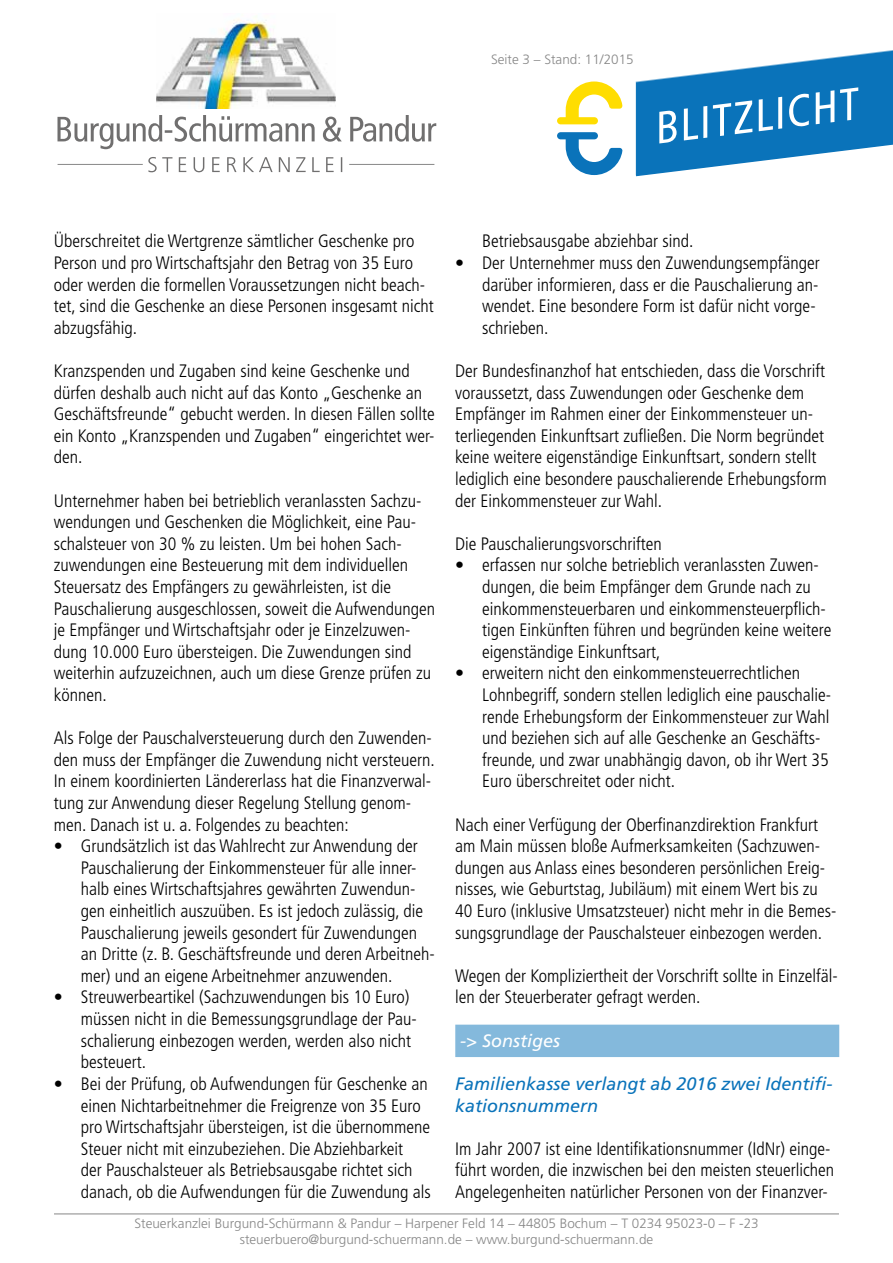
<style>
.page{position:relative;width:893px;height:1263px;background:#fff}
.page>*{position:absolute;margin:0;border:0;box-sizing:border-box;transform-origin:0 0}
.t1{font:condensed 45px "Frutiger";color:#fff}
.t2{font:300 condensed 18px/21.6px "Frutiger";color:#000}
.t3{font:italic 18px/21.6px "Frutiger";color:#0a73ba}
.t4{font:italic 18px "Frutiger";color:#fff}
.t5{font:300 13.5px/16.5px "Frutiger";color:#878787;text-align:center}
</style>
<div class="page">
<svg style="left:323px;top:117px;width:19px;height:25px"></svg>
<svg style="left:350px;top:115px;width:86px;height:27px"></svg>
<svg style="left:57px;top:115px;width:258px;height:34px"></svg>
<svg style="left:148px;top:157px;width:194px;height:15px"></svg>
<hr style="left:349px;top:164px;width:85px;height:1px;background:#878787">
<hr style="left:58px;top:164px;width:85px;height:1px;background:#878787">
<img style="left:157px;top:19px;width:178px;height:90px">
<hr style="left:54px;top:1213px;width:785px;height:1px;background:#878787">
<svg style="left:635px;top:50px;width:258px;height:127px"></svg>
<svg style="left:557px;top:81px;width:65px;height:43px"></svg>
<svg style="left:557px;top:132px;width:65px;height:43px"></svg>
<div style="left:455px;top:1025px;width:384px;height:32px;background:#84b9dc"></div>
<p class="t5" style="left:491px;top:51px;width:144px">Seite 3 – Stand: 11/2015</p>
<h1 class="t1" style="left:651px;top:102px;width:206px;rotate:-7deg">BLITZLICHT</h1>
<p class="t2" style="left:54px;top:231px;width:381px">Überschreitet die Wertgrenze sämtlicher Geschenke pro Person und pro Wirtschaftsjahr den Betrag von 35 Euro oder werden die formellen Voraussetzungen nicht beach&shy;tet, sind die Geschenke an diese Personen insgesamt nicht abzugsfähig.</p>
<p class="t2" style="left:54px;top:360px;width:382px">Kranzspenden und Zugaben sind keine Geschenke und dürfen deshalb auch nicht auf das Konto „Geschenke an Geschäftsfreunde“ gebucht werden. In diesen Fällen sollte ein Konto „Kranzspenden und Zugaben“ eingerichtet wer&shy;den.</p>
<p class="t2" style="left:54px;top:490px;width:383px">Unternehmer haben bei betrieblich veranlassten Sachzu&shy;wendungen und Geschenken die Möglichkeit, eine Pau&shy;schalsteuer von 30 % zu leisten. Um bei hohen Sach&shy;zuwendungen eine Besteuerung mit dem individuellen Steuersatz des Empfängers zu gewährleisten, ist die Pauschalierung ausgeschlossen, soweit die Aufwendungen je Empfänger und Wirtschaftsjahr oder je Einzelzuwen&shy;dung 10.000 Euro übersteigen. Die Zuwendungen sind weiterhin aufzuzeichnen, auch um diese Grenze prüfen zu können.</p>
<p class="t2" style="left:54px;top:727px;width:382px">Als Folge der Pauschalversteuerung durch den Zuwenden&shy;den muss der Empfänger die Zuwendung nicht versteuern.<br>In einem koordinierten Ländererlass hat die Finanzverwal&shy;tung zur Anwendung dieser Regelung Stellung genom&shy;men. Danach ist u. a. Folgendes zu beachten:</p>
<p class="t2" style="left:81px;top:835px;width:355px;text-indent:-27px">• Grundsätzlich ist das Wahlrecht zur Anwendung der Pauschalierung der Einkommensteuer für alle inner&shy;halb eines Wirtschaftsjahres gewährten Zuwendun&shy;gen einheitlich auszuüben. Es ist jedoch zulässig, die Pauschalierung jeweils gesondert für Zuwendungen an Dritte (z. B. Geschäftsfreunde und deren Arbeitneh&shy;mer) und an eigene Arbeitnehmer anzuwenden.</p>
<p class="t2" style="left:81px;top:987px;width:337px;text-indent:-27px">• Streuwerbeartikel (Sachzuwendungen bis 10 Euro) müssen nicht in die Bemessungsgrundlage der Pau&shy;schalierung einbezogen werden, werden also nicht besteuert.</p>
<p class="t2" style="left:81px;top:1073px;width:351px;text-indent:-27px">• Bei der Prüfung, ob Aufwendungen für Geschenke an einen Nichtarbeitnehmer die Freigrenze von 35 Euro pro Wirtschaftsjahr übersteigen, ist die übernommene Steuer nicht mit einzubeziehen. Die Abziehbarkeit<br>der Pauschalsteuer als Betriebsausgabe richtet sich danach, ob die Aufwendungen für die Zuwendung als</p>
<p class="t2" style="left:482px;top:231px;width:213px">Betriebsausgabe abziehbar sind.</p>
<p class="t2" style="left:482px;top:252px;width:339px;text-indent:-27px">• Der Unternehmer muss den Zuwendungsempfänger darüber informieren, dass er die Pauschalierung an&shy;wendet. Eine besondere Form ist dafür nicht vorge&shy;schrieben.</p>
<p class="t2" style="left:455px;top:360px;width:373px">Der Bundesfinanzhof hat entschieden, dass die Vorschrift voraussetzt, dass Zuwendungen oder Geschenke dem Empfänger im Rahmen einer der Einkommensteuer un&shy;terliegenden Einkunftsart zufließen. Die Norm begründet keine weitere eigenständige Einkunftsart, sondern stellt lediglich eine besondere pauschalierende Erhebungsform der Einkommensteuer zur Wahl.</p>
<p class="t2" style="left:455px;top:533px;width:208px">Die Pauschalierungsvorschriften</p>
<p class="t2" style="left:482px;top:555px;width:351px;text-indent:-27px">• erfassen nur solche betrieblich veranlassten Zuwen&shy;dungen, die beim Empfänger dem Grunde nach zu einkommensteuerbaren und einkommensteuerpflich&shy;tigen Einkünften führen und begründen keine weitere eigenständige Einkunftsart,</p>
<p class="t2" style="left:482px;top:663px;width:350px;text-indent:-27px">• erweitern nicht den einkommensteuerrechtlichen Lohnbegriff, sondern stellen lediglich eine pauschalie&shy;rende Erhebungsform der Einkommensteuer zur Wahl und beziehen sich auf alle Geschenke an Geschäfts&shy;freunde, und zwar unabhängig davon, ob ihr Wert 35<br>Euro überschreitet oder nicht.</p>
<p class="t2" style="left:455px;top:814px;width:383px">Nach einer Verfügung der Oberfinanzdirektion Frankfurt am Main müssen bloße Aufmerksamkeiten (Sachzuwen&shy;dungen aus Anlass eines besonderen persönlichen Ereig&shy;nisses, wie Geburtstag, Jubiläum) mit einem Wert bis zu 40 Euro (inklusive Umsatzsteuer) nicht mehr in die Bemes&shy;sungsgrundlage der Pauschalsteuer einbezogen werden.</p>
<p class="t2" style="left:455px;top:965px;width:384px">Wegen der Kompliziertheit der Vorschrift sollte in Einzelfäl&shy;len der Steuerberater gefragt werden.</p>
<p class="t4" style="left:460px;top:1030px;width:101px">-&gt; Sonstiges</p>
<p class="t3" style="left:455px;top:1073px;width:379px">Familienkasse verlangt ab 2016 zwei Identifi&shy;kationsnummern</p>
<p class="t2" style="left:455px;top:1138px;width:380px">Im Jahr 2007 ist eine Identifikationsnummer (IdNr) einge&shy;führt worden, die inzwischen bei den meisten steuerlichen<br>Angelegenheiten natürlicher Personen von der Finanzver-</p>
<p class="t5" style="left:134px;top:1215px;width:626px">Steuerkanzlei Burgund-Schürmann &amp; Pandur – Harpener Feld 14 – 44805 Bochum – T 0234 95023-0 – F -23 steuerbuero@burgund-schuermann.de – www.burgund-schuermann.de</p>
</div>
